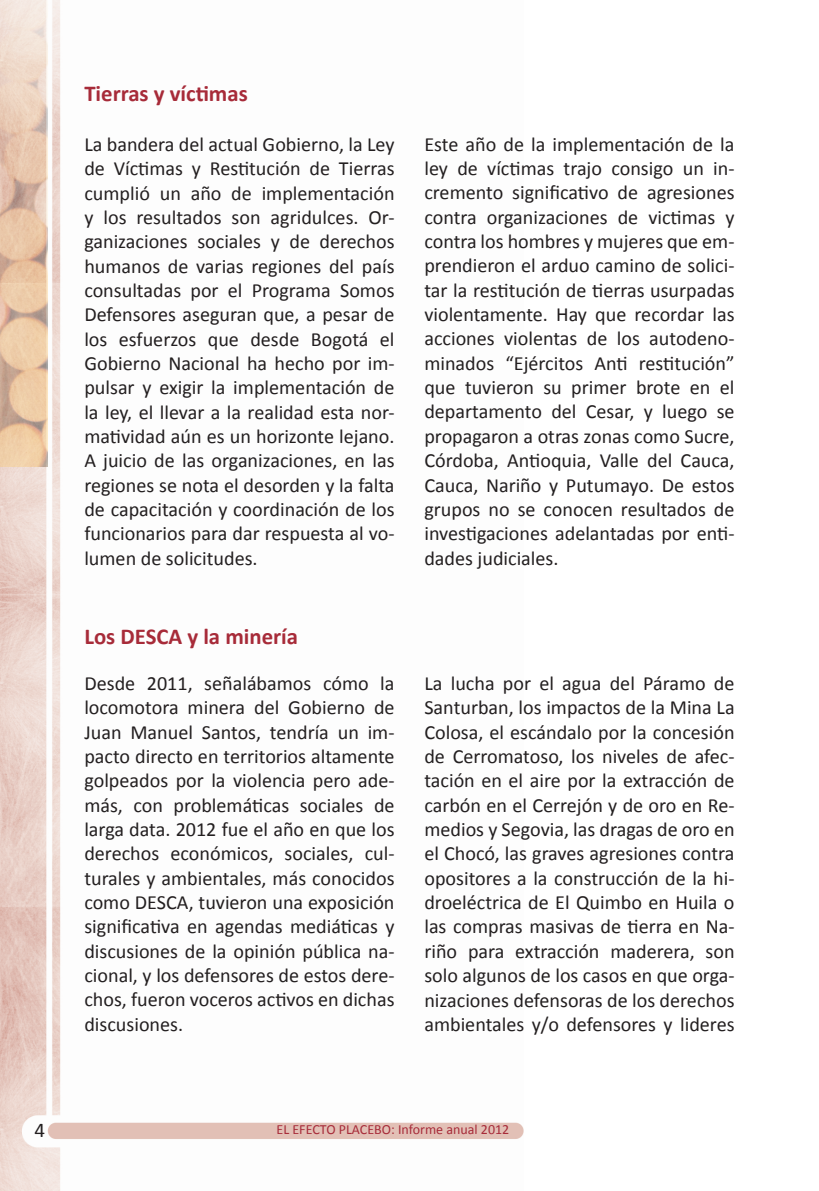
<style>
.page{position:relative;width:819px;height:1191px;background:#fff}
.page>*{position:absolute;margin:0;border:0;box-sizing:border-box;transform-origin:0 0}
.t1{font:700 22.75px "Calibri";color:#a72b39}
.t2{font:21px "Calibri";color:#231f20}
.t3{font:20.12px/24.3px "Calibri";color:#231f20;text-align:justify}
.t4{font:14px "Calibri";color:#a72b39}
</style>
<div class="page">
<img style="left:0;top:0;width:523px;height:1191px">
<img style="left:0;top:0;width:47px;height:467px">
<p class="t1" style="left:84px;top:80px;width:165px">Tierras y víctimas</p>
<p class="t3" style="left:84px;top:132px;width:312px">La bandera del actual Gobierno, la Ley de Víctimas y Restitución de Tierras cumplió un año de implementación y los resultados son agridulces. Or&shy;ganizaciones sociales y de derechos humanos de varias regiones del país consultadas por el Programa Somos Defensores aseguran que, a pesar de los esfuerzos que desde Bogotá el Gobierno Nacional ha hecho por im&shy;pulsar y exigir la implementación de la ley, el llevar a la realidad esta nor&shy;matividad aún es un horizonte lejano.<br>A juicio de las organizaciones, en las regiones se nota el desorden y la falta de capacitación y coordinación de los funcionarios para dar respuesta al vo&shy;lumen de solicitudes.</p>
<p class="t3" style="left:424px;top:132px;width:312px">Este año de la implementación de la ley de víctimas trajo consigo un in&shy;cremento significativo de agresiones contra organizaciones de victimas y contra los hombres y mujeres que em&shy;prendieron el arduo camino de solici&shy;tar la restitución de tierras usurpadas violentamente. Hay que recordar las acciones violentas de los autodeno&shy;minados “Ejércitos Anti restitución” que tuvieron su primer brote en el departamento del Cesar, y luego se propagaron a otras zonas como Sucre, Córdoba, Antioquia, Valle del Cauca, Cauca, Nariño y Putumayo. De estos grupos no se conocen resultados de investigaciones adelantadas por enti&shy;dades judiciales.</p>
<p class="t1" style="left:84px;top:622px;width:215px">Los DESCA y la minería</p>
<p class="t3" style="left:84px;top:671px;width:312px">Desde 2011, señalábamos cómo la locomotora minera del Gobierno de Juan Manuel Santos, tendría un im&shy;pacto directo en territorios altamente golpeados por la violencia pero ade&shy;más, con problemáticas sociales de larga data. 2012 fue el año en que los derechos económicos, sociales, cul&shy;turales y ambientales, más conocidos como DESCA, tuvieron una exposición significativa en agendas mediáticas y discusiones de la opinión pública na&shy;cional, y los defensores de estos dere&shy;chos, fueron voceros activos en dichas discusiones.</p>
<p class="t3" style="left:424px;top:671px;width:312px">La lucha por el agua del Páramo de Santurban, los impactos de la Mina La Colosa, el escándalo por la concesión de Cerromatoso, los niveles de afec&shy;tación en el aire por la extracción de carbón en el Cerrejón y de oro en Re&shy;medios y Segovia, las dragas de oro en el Chocó, las graves agresiones contra opositores a la construcción de la hi&shy;droeléctrica de El Quimbo en Huila o las compras masivas de tierra en Na&shy;riño para extracción maderera, son solo algunos de los casos en que orga&shy;nizaciones defensoras de los derechos ambientales y/o defensores y lideres</p>
<p class="t2" style="left:35px;top:1116px;width:12px">4</p>
<p class="t4" style="left:276px;top:1120px;width:234px">EL EFECTO PLACEBO: Informe anual 2012</p>
</div>
